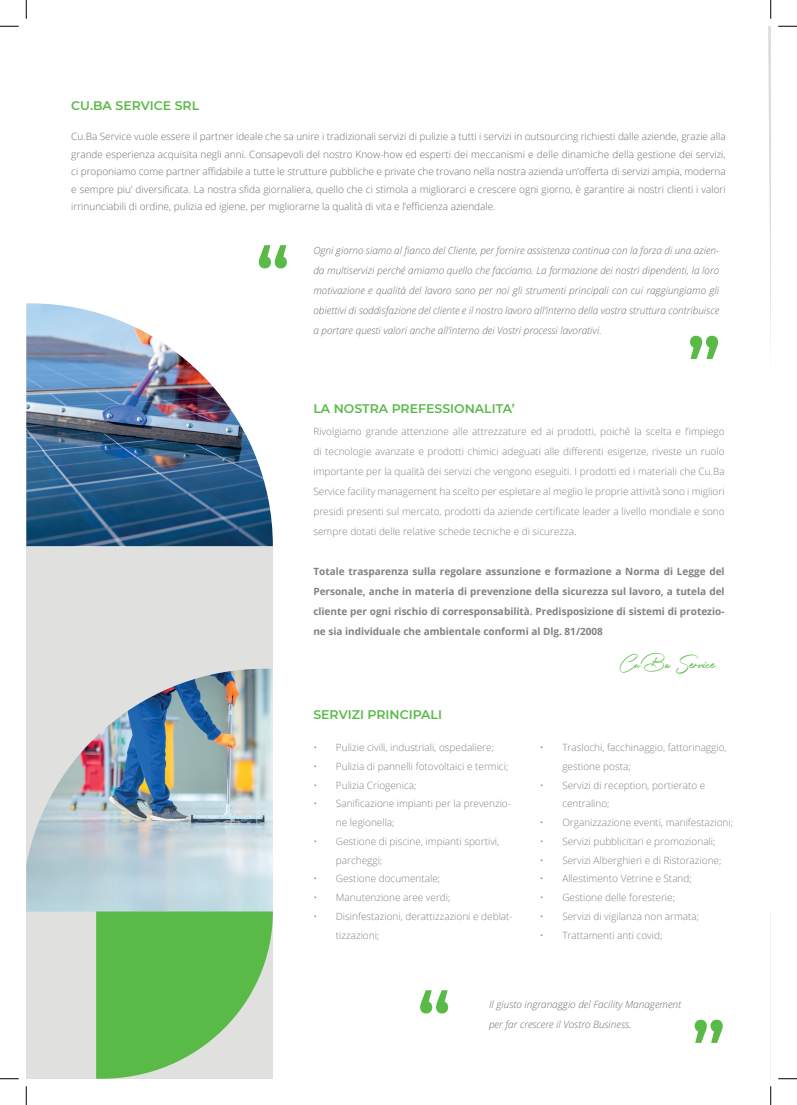
<style>
.page{position:relative;width:797px;height:1105px;background:#fff}
.page>*{position:absolute;margin:0;border:0;box-sizing:border-box;transform-origin:0 0}
.t1{font:600 75px "Montserrat";color:#59ba47}
.t2{font:18px "Photograph Signature";color:#59ba47}
.t3{font:600 12.5px "Montserrat";color:#59ba47}
.t4{font:300 10px/18.8px "Open Sans";color:#808285}
.t5{font:300 10px/17.5px "Open Sans";color:#6c6d70;text-align:justify}
.t6{font:italic 300 10px/20px "Open Sans";color:#6c6d70;text-align:justify}
.t7{font:700 10px/20px "Open Sans";color:#808285;text-align:justify}
</style>
<div class="page">
<img style="left:768px;top:26px;width:2px;height:196px">
<div style="left:26px;top:547px;width:247px;height:532px;background:#e0e1df"></div>
<img style="left:26px;top:669px;width:247px;height:243px">
<img style="left:26px;top:303px;width:247px;height:243px">
<svg style="left:96px;top:911px;width:177px;height:168px"></svg>
<hr style="left:770px;top:912px;width:1px;height:167px;background:#edeeed">
<svg style="left:0;top:25px;width:19px;height:2px"></svg>
<svg style="left:778px;top:25px;width:19px;height:2px"></svg>
<svg style="left:0;top:1078px;width:19px;height:1px"></svg>
<svg style="left:778px;top:1078px;width:19px;height:1px"></svg>
<svg style="left:25px;top:0;width:2px;height:19px"></svg>
<svg style="left:25px;top:1086px;width:2px;height:19px"></svg>
<svg style="left:770px;top:0;width:1px;height:19px"></svg>
<svg style="left:770px;top:1086px;width:1px;height:19px"></svg>
<p class="t3" style="left:71px;top:97px;width:129px">CU.BA SERVICE SRL</p>
<p class="t5" style="left:71px;top:128px;width:656px">Cu.Ba Service vuole essere il partner ideale che sa unire i tradizionali servizi di pulizie a tutti i servizi in outsourcing richiesti dalle aziende, grazie alla grande esperienza acquisita negli anni. Consapevoli del nostro Know-how ed esperti dei meccanismi e delle dinamiche della gestione dei servizi, ci proponiamo come partner affidabile a tutte le strutture pubbliche e private che trovano nella nostra azienda un’offerta di servizi ampia, moderna e sempre piu’ diversificata. La nostra sfida giornaliera, quello che ci stimola a migliorarci e crescere ogni giorno, è garantire ai nostri clienti i valori irrinunciabili di ordine, pulizia ed igiene, per migliorarne la qualità di vita e l’efficienza aziendale.</p>
<p class="t6" style="left:313px;top:240px;width:407px">Ogni giorno siamo al fianco del Cliente, per fornire assistenza continua con la forza di una azien&shy;da multiservizi perché amiamo quello che facciamo. La formazione dei nostri dipendenti, la loro motivazione e qualità del lavoro sono per noi gli strumenti principali con cui raggiungiamo gli obiettivi di soddisfazione del cliente e il nostro lavoro all’interno della vostra struttura contribuisce a portare questi valori anche all’interno dei Vostri processi lavorativi.</p>
<h1 class="t1" style="left:256px;top:221px;width:36px">“</h1>
<h1 class="t1" style="left:721px;top:383px;width:36px;rotate:-180deg">“</h1>
<p class="t3" style="left:313px;top:399px;width:203px">LA NOSTRA PREFESSIONALITA’</p>
<p class="t4" style="left:313px;top:421px;width:413px;line-height:20px;text-align:justify">Rivolgiamo grande attenzione alle attrezzature ed ai prodotti, poiché la scelta e l’impiego di tecnologie avanzate e prodotti chimici adeguati alle differenti esigenze, riveste un ruolo importante per la qualità dei servizi che vengono eseguiti. I prodotti ed i materiali che Cu.Ba Service facility management ha scelto per espletare al meglio le proprie attività sono i migliori presidi presenti sul mercato, prodotti da aziende certificate leader a livello mondiale e sono sempre dotati delle relative schede tecniche e di sicurezza.</p>
<p class="t7" style="left:313px;top:561px;width:413px">Totale trasparenza sulla regolare assunzione e formazione a Norma di Legge del Personale, anche in materia di prevenzione della sicurezza sul lavoro, a tutela del cliente per ogni rischio di corresponsabilità. Predisposizione di sistemi di protezio&shy;ne sia individuale che ambientale conformi al Dlg. 81/2008</p>
<p class="t3" style="left:313px;top:705px;width:130px">SERVIZI PRINCIPALI</p>
<p class="t4" style="left:313px;top:738px;width:182px">• Pulizie civili, industriali, ospedaliere;</p>
<p class="t4" style="left:313px;top:757px;width:196px">• Pulizia di pannelli fotovoltaici e termici;</p>
<p class="t4" style="left:313px;top:775px;width:105px">• Pulizia Criogenica;</p>
<p class="t4" style="left:336px;top:794px;width:176px;text-indent:-22px">• Sanificazione impianti per la prevenzio&shy;ne legionella;</p>
<p class="t4" style="left:336px;top:832px;width:165px;text-indent:-22px">• Gestione di piscine, impianti sportivi, parcheggi;</p>
<p class="t4" style="left:313px;top:869px;width:128px">• Gestione documentale;</p>
<p class="t4" style="left:313px;top:888px;width:139px">• Manutenzione aree verdi;</p>
<p class="t4" style="left:336px;top:907px;width:178px;text-indent:-22px">• Disinfestazioni, derattizzazioni e deblat&shy;tizzazioni;</p>
<h2 class="t2" style="left:619px;top:648px;width:97px">Cu.Ba Service</h2>
<p class="t4" style="left:562px;top:738px;width:166px;text-indent:-22px">• Traslochi, facchinaggio, fattorinaggio, gestione posta;</p>
<p class="t4" style="left:562px;top:775px;width:144px;text-indent:-22px">• Servizi di reception, portierato e centralino;</p>
<p class="t4" style="left:540px;top:813px;width:195px">• Organizzazione eventi, manifestazioni;</p>
<p class="t4" style="left:540px;top:832px;width:177px">• Servizi pubblicitari e promozionali;</p>
<p class="t4" style="left:540px;top:850px;width:183px">• Servizi Alberghieri e di Ristorazione;</p>
<p class="t4" style="left:540px;top:869px;width:153px">• Allestimento Vetrine e Stand;</p>
<p class="t4" style="left:540px;top:888px;width:137px">• Gestione delle foresterie;</p>
<p class="t4" style="left:540px;top:907px;width:161px">• Servizi di vigilanza non armata;</p>
<p class="t4" style="left:540px;top:925px;width:124px">• Trattamenti anti covid;</p>
<h1 class="t1" style="left:417px;top:966px;width:36px">“</h1>
<p class="t6" style="left:489px;top:994px;width:194px">Il giusto ingranaggio del Facility Management per far crescere il Vostro Business.</p>
<h1 class="t1" style="left:725px;top:1067px;width:36px;rotate:-180deg">“</h1>
</div>
